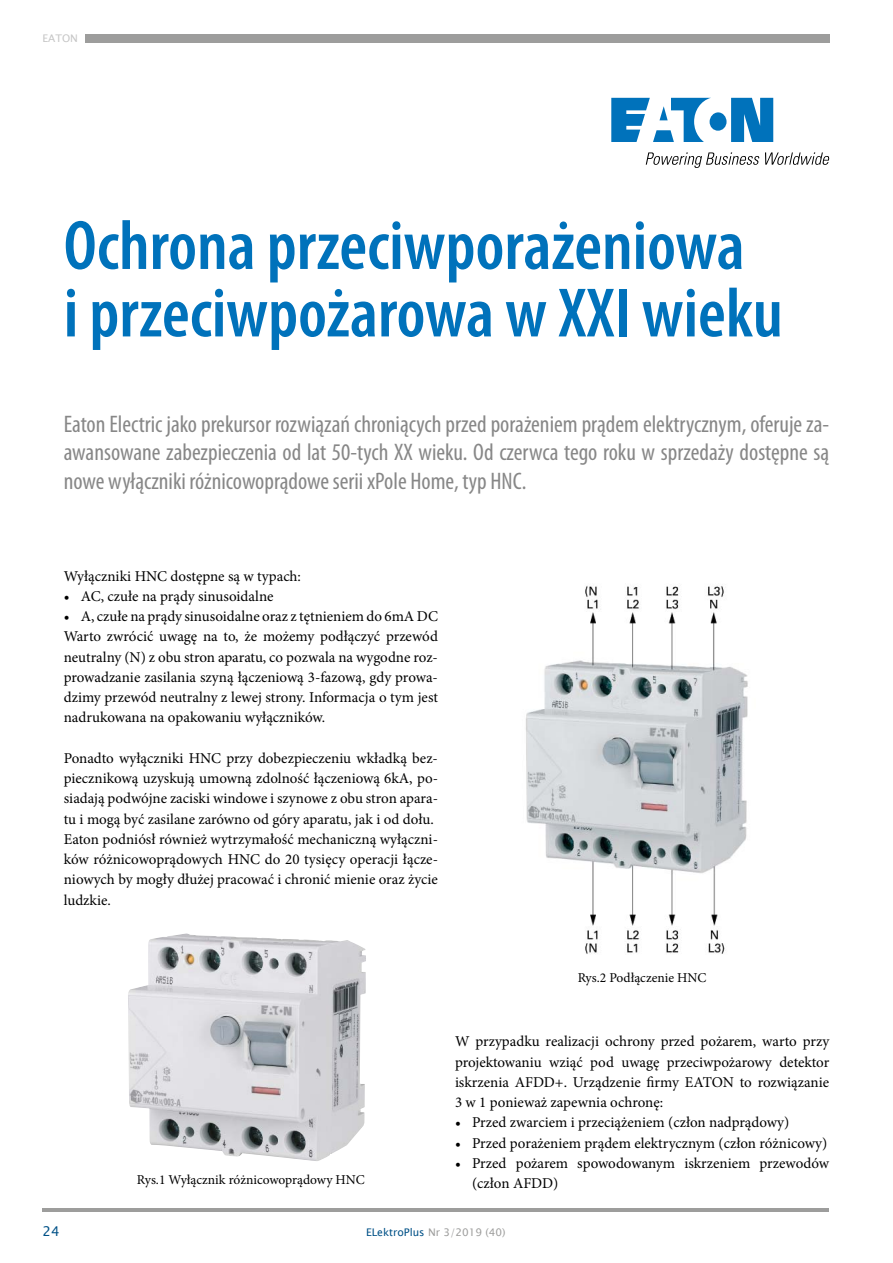
<style>
.page{position:relative;width:893px;height:1263px;background:#fff}
.page>*{position:absolute;margin:0;border:0;box-sizing:border-box;transform-origin:0 0}
.t1{font:600 condensed 70.5px/67.5px "Myriad Pro";color:#0072bb}
.t2{font:condensed 24px/28.8px "Myriad Pro";color:#878787;text-align:justify}
.t3{font:15px/20.2px "Minion Pro";color:#000;text-align:justify}
.t4{font:13.5px "Minion Pro";color:#000}
.t5{font:13.5px "Lucida Sans Unicode";color:#005187}
.t6{font:10.5px "Lucida Sans Unicode";color:#9d9d9c}
.t7{font:10.5px "Lucida Sans Unicode";color:#c6c6c6}
.s1{color:#005187}
</style>
<div class="page">
<hr style="left:43px;top:1209px;width:786px;height:3px;background:#9d9d9c">
<div style="left:85px;top:34px;width:744px;height:9px;background:#9d9d9c"></div>
<svg style="left:611px;top:98px;width:162px;height:44px"></svg>
<svg style="left:646px;top:152px;width:183px;height:16px"></svg>
<img style="left:128px;top:933px;width:238px;height:228px">
<img style="left:526px;top:585px;width:222px;height:369px">
<p class="t7" style="left:43px;top:30px;width:37px">EATON</p>
<h1 class="t1" style="left:64px;top:211px;width:721px">Ochrona przeciwporażeniowa<br>i przeciwpożarowa w XXI wieku</h1>
<p class="t2" style="left:64px;top:409px;width:767px">Eaton Electric jako prekursor rozwiązań chroniących przed porażeniem prądem elektrycznym, oferuje za&shy;awansowane zabezpieczenia od lat 50-tych XX wieku. Od czerwca tego roku w sprzedaży dostępne są nowe wyłączniki różnicowoprądowe serii xPole Home, typ HNC.</p>
<p class="t3" style="left:64px;top:566px;width:239px">Wyłączniki HNC dostępne są w typach:</p>
<p class="t3" style="left:64px;top:586px;width:211px">• AC, czułe na prądy sinusoidalne</p>
<p class="t3" style="left:64px;top:606px;width:376px">• A, czułe na prądy sinusoidalne oraz z tętnieniem do 6mA DC Warto zwrócić uwagę na to, że możemy podłączyć przewód neutralny (N) z obu stron aparatu, co pozwala na wygodne roz&shy;prowadzanie zasilania szyną łączeniową 3-fazową, gdy prowa&shy;dzimy przewód neutralny z lewej strony. Informacja o tym jest nadrukowana na opakowaniu wyłączników.</p>
<p class="t3" style="left:64px;top:748px;width:376px;text-align:left">Ponadto wyłączniki HNC przy dobezpieczeniu wkładką bez&shy;piecznikową uzyskują umowną zdolność łączeniową 6kA, po&shy;siadają podwójne zaciski windowe i szynowe z obu stron apara&shy;tu i mogą być zasilane zarówno od góry aparatu, jak i od dołu.<br>Eaton podniósł również wytrzymałość mechaniczną wyłączni&shy;ków różnicowoprądowych HNC do 20 tysięcy operacji łącze&shy;niowych by mogły dłużej pracować i chronić mienie oraz życie ludzkie.</p>
<p class="t4" style="left:137px;top:1170px;width:229px">Rys.1 Wyłącznik różnicowoprądowy HNC</p>
<p class="t4" style="left:578px;top:968px;width:130px">Rys.2 Podłączenie HNC</p>
<p class="t3" style="left:455px;top:1031px;width:376px">W przypadku realizacji ochrony przed pożarem, warto przy projektowaniu wziąć pod uwagę przeciwpożarowy detektor iskrzenia AFDD+. Urządzenie firmy EATON to rozwiązanie 3 w 1 ponieważ zapewnia ochronę:</p>
<p class="t3" style="left:455px;top:1112px;width:336px">• Przed zwarciem i przeciążeniem (człon nadprądowy)</p>
<p class="t3" style="left:455px;top:1133px;width:374px">• Przed porażeniem prądem elektrycznym (człon różnicowy)</p>
<p class="t3" style="left:472px;top:1153px;width:359px;text-indent:-17px">• Przed pożarem spowodowanym iskrzeniem przewodów (człon AFDD)</p>
<p class="t5" style="left:43px;top:1220px;width:19px">24</p>
<p class="t6" style="left:366px;top:1223px;width:141px"><span class="s1">ELektroPlus</span> Nr 3/2019 (40)</p>
</div>
